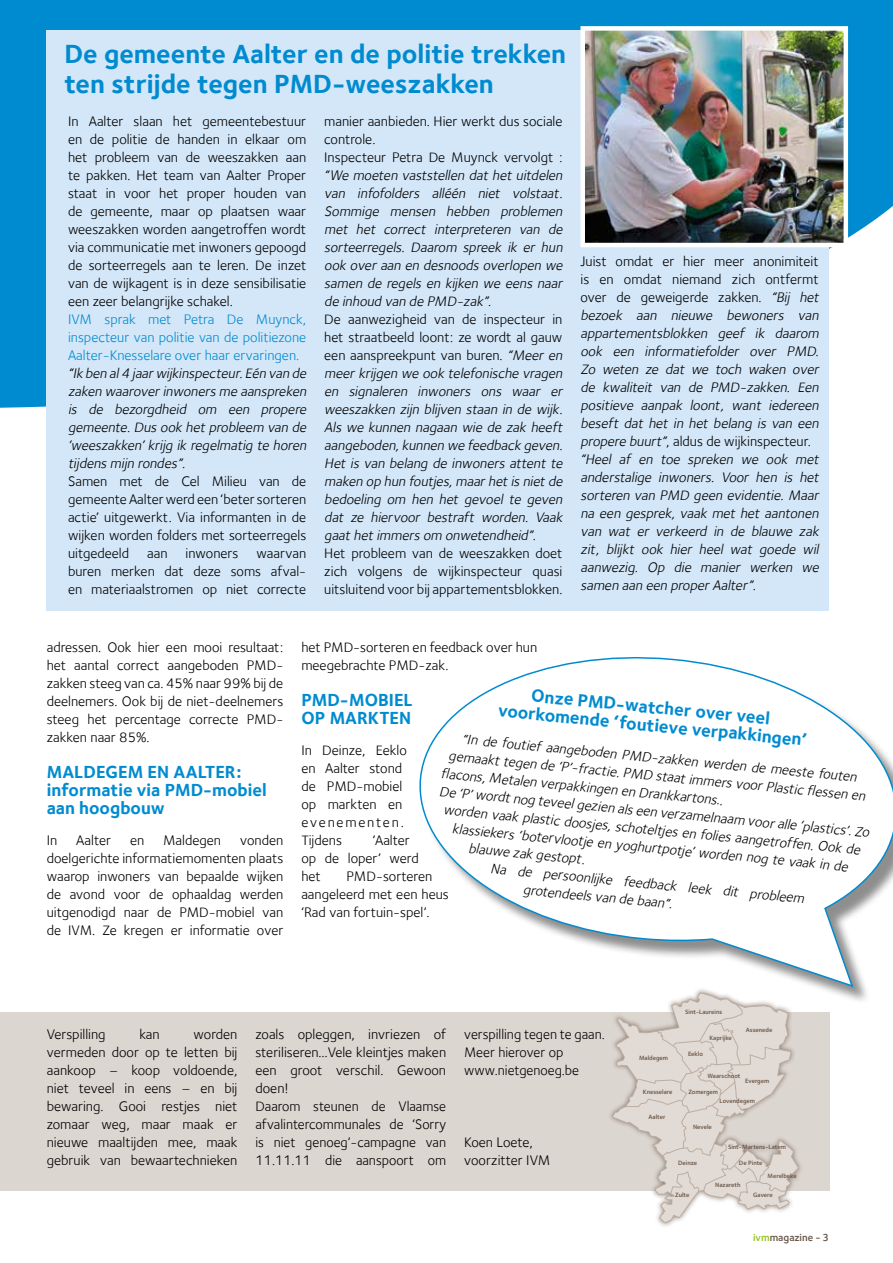
<style>
.page{position:relative;width:893px;height:1263px;background:#fff}
.page>*{position:absolute;margin:0;border:0;box-sizing:border-box;transform-origin:0 0}
.t1{font:700 27px/30.2px "Foundry Sterling";color:#008bd0}
.t2{font:700 18px/18px "Foundry Sterling";color:#008bd0}
.t3{font:italic 14.25px/18px "Foundry Sterling";color:#000}
.t4{font:14.25px/18px "Foundry Sterling";color:#000}
.t5{font:14.25px/18px "Foundry Sterling";color:#008bd0;text-align:justify}
.t6{font:10.5px "Foundry Sterling Demi CE";color:#685446}
.t7{font:600 6.3px "Foundry Sterling";color:#675445}
.s1{font-style:normal}
.s2{color:#95be1d}
</style>
<div class="page">
<div style="left:0;top:1012px;width:829px;height:179px;background:#dcd6d1"></div>
<svg style="left:0;top:0;width:893px;height:408px;fill:#008bd0"></svg>
<div style="left:607px;top:987px;width:197px;height:241px;background:#685446;opacity:.75"></div>
<svg style="left:611px;top:1005px;width:188px;height:218px"></svg>
<div style="left:47px;top:30px;width:782px;height:581px;background:#d4e7f8"></div>
<img style="left:585px;top:31px;width:258px;height:211px">
<div style="left:580px;top:26px;width:268px;height:221px;border:4px solid #fff"></div>
<div style="left:422px;top:659px;width:471px;height:346px;background:#000;opacity:.45"></div>
<svg style="left:419px;top:657px;width:474px;height:331px"></svg>
<h1 class="t1" style="left:64px;top:38px;width:503px">De gemeente Aalter en de politie trekken ten strijde tegen PMD-weeszakken</h1>
<p class="t4" style="left:68px;top:112px;width:240px;text-align:justify">In Aalter slaan het gemeentebestuur en de politie de handen in elkaar om het probleem van de weeszakken aan te pakken. Het team van Aalter Proper staat in voor het proper houden van de gemeente, maar op plaatsen waar weeszakken worden aangetroffen wordt via communicatie met inwoners gepoogd de sorteerregels aan te leren. De inzet van de wijkagent is in deze sensibilisatie een zeer belangrijke schakel.</p>
<p class="t5" style="left:68px;top:310px;width:240px">IVM sprak met Petra De Muynck, inspecteur van politie van de politiezone Aalter-Knesselare over haar ervaringen.</p>
<p class="t3" style="left:68px;top:364px;width:243px;text-align:justify">“Ik ben al4 jaarwijkinspecteur.Eén van de zaken waaroverinwoners me aanspreken is de bezorgdheid om een propere gemeente. Dus ook het probleem van de ‘weeszakken’ krijg ik regelmatig te horen tijdens mijn rondes”.</p>
<p class="t4" style="left:68px;top:472px;width:240px;text-align:justify">Samen met de Cel Milieu van de gemeente Aalter werd een ‘beter sorteren actie’ uitgewerkt. Via informanten in de wijken worden folders met sorteerregels uitgedeeld</p>
<p class="t4" style="left:147px;top:544px;width:22px">aan</p>
<p class="t4" style="left:186px;top:544px;width:55px">inwoners</p>
<p class="t4" style="left:68px;top:544px;width:240px;text-align:justify;text-indent:188px">waarvan buren merken dat deze soms afval&shy;en materiaalstromen op niet correcte</p>
<p class="t4" style="left:324px;top:112px;width:240px">manier aanbieden. Hier werkt dus sociale controle.<br>Inspecteur Petra De Muynck vervolgt :</p>
<p class="t3" style="left:324px;top:166px;width:243px">“We moeten vaststellen dat het uitdelen van infofolders alléén niet volstaat.<br>Sommige mensen hebben problemen met het correct interpreteren van de sorteerregels. Daarom spreek ik er hun ook over aan en desnoods overlopen we samen de regels en kijken we eens naar de inhoud van de PMD-zak”<span class="s1">.<br>De aanwezigheid van de inspecteur in het straatbeeld loont: ze wordt al gauw een aanspreekpunt van buren.</span> “Meer en meer krijgen we ook telefonische vragen en signaleren inwoners ons waar er weeszakken zijn blijven staan in de wijk.<br>Als we kunnen nagaan wie de zak heeft aangeboden,kunnen we feedback geven.<br>Het is van belang de inwoners attent te maken op hun foutjes,maarhetis nietde bedoeling om hen het gevoel te geven dat ze hiervoor bestraft worden. Vaak gaathetimmers om onwetendheid”.</p>
<p class="t4" style="left:324px;top:544px;width:240px;text-align:justify">Het probleem van de weeszakken doet zich volgens de wijkinspecteur quasi uitsluitend voor bij appartementsblokken.</p>
<p class="t3" style="left:580px;top:252px;width:243px"><span class="s1">Juist omdat er hier meer anonimiteit is en omdat niemand zich ontfermt over de geweigerde zakken.</span> “Bij het bezoek aan nieuwe bewoners van appartementsblokken geef ik daarom ook een informatiefolder over PMD.<br>Zo weten ze dat we toch waken over de kwaliteit van de PMD-zakken. Een positieve aanpak loont, want iedereen beseft dat het in het belang is van een propere buurt”<span class="s1">, aldus de wijkinspecteur. </span>“Heel af en toe spreken we ook met anderstalige inwoners. Voor hen is het sorteren van PMD geen evidentie. Maar na een gesprek, vaak met het aantonen van wat er verkeerd in de blauwe zak zit, blijkt ook hier heel wat goede wil aanwezig. Op die manier werken we samen aan een properAalter”.</p>
<p class="t4" style="left:47px;top:638px;width:238px;text-align:justify">adressen. Ook hier een mooi resultaat: het aantal correct aangeboden PMD&shy;zakken steeg van ca. 45% naar 99% bij de deelnemers. Ook bij de niet-deelnemers steeg het percentage correcte PMD&shy;zakken naar 85%.</p>
<p class="t2" style="left:47px;top:763px;width:221px">MALDEGEM EN AALTER: informatie via PMD-mobiel aan hoogbouw</p>
<p class="t4" style="left:47px;top:831px;width:12px">In</p>
<p class="t4" style="left:76px;top:831px;width:36px">Aalter</p>
<p class="t4" style="left:130px;top:831px;width:16px">en</p>
<p class="t4" style="left:163px;top:831px;width:59px">Maldegen</p>
<p class="t4" style="left:47px;top:831px;width:238px;text-align:justify;text-indent:193px">vonden doelgerichte informatiemomenten plaats waarop inwoners van bepaalde wijken de avond voor de ophaaldag werden uitgenodigd naar de PMD-mobiel van de IVM. Ze kregen er informatie over</p>
<p class="t4" style="left:301px;top:638px;width:237px">het PMD-sorteren en feedback over hun meegebrachte PMD-zak.</p>
<p class="t2" style="left:301px;top:691px;width:113px">PMD-MOBIEL<br>OP MARKTEN</p>
<p class="t4" style="left:301px;top:741px;width:107px">In Deinze, Eeklo en Aalter stond de PMD-mobiel op markten en evenementen.<br>Tijdens</p>
<p class="t2" style="left:501px;top:684px;width:311px;text-align:center;rotate:5deg">Onze PMD-watcher over veel voorkomende ‘foutieve verpakkingen’</p>
<p class="t3" style="left:463px;top:731px;width:397px;rotate:5deg">“In de foutief aangeboden PMD-zakken werden de meeste fouten</p>
<p class="t3" style="left:449px;top:748px;width:420px;rotate:5deg">gemaakt tegen de ‘P’-fractie. PMD staat immers voor Plastic flessen en</p>
<p class="t3" style="left:442px;top:765px;width:285px;rotate:5deg">flacons, Metalen verpakkingen en Drankkartons..</p>
<p class="t3" style="left:440px;top:784px;width:434px;rotate:5deg">De ‘P’ wordt nog teveel gezien als een verzamelnaam voor alle ‘plastics’. Zo</p>
<p class="t3" style="left:444px;top:802px;width:420px;rotate:5deg">worden vaak plastic doosjes, schoteltjes en folies aangetroffen. Ook de</p>
<p class="t3" style="left:453px;top:821px;width:399px;rotate:5deg">klassiekers ‘botervlootje en yoghurtpotje’ worden nog te vaak in de</p>
<p class="t4" style="left:301px;top:831px;width:119px;text-indent:71px">‘Aalter op de loper’ werd het</p>
<p class="t3" style="left:469px;top:839px;width:118px;rotate:5deg">blauwe zak gestopt.</p>
<p class="t3" style="left:526px;top:864px;width:282px;line-height:17.5px;text-indent:-34px;rotate:5deg">Na de persoonlijke feedback leek dit probleem grotendeels van de baan”.</p>
<p class="t4" style="left:301px;top:867px;width:149px;text-indent:45px">PMD-sorteren aangeleerd met een heus ‘Rad van fortuin-spel’.</p>
<p class="t7" style="left:685px;top:1009px;width:39px">Sint-Laureins</p>
<p class="t7" style="left:746px;top:1026px;width:28px">Assenede</p>
<p class="t4" style="left:47px;top:1025px;width:192px;text-align:justify;text-indent:147px">worden vermeden door op te letten bij aankoop – koop voldoende, niet teveel in eens – en bij bewaring. Gooi restjes niet zomaar weg, maar maak er nieuwe maaltijden mee, maak gebruik van bewaartechnieken</p>
<p class="t4" style="left:255px;top:1025px;width:192px">zoals opleggen, invriezen of steriliseren…Vele kleintjes maken een groot verschil. Gewoon doen!<br>Daarom steunen de Vlaamse afvalintercommunales de ‘Sorry is niet genoeg’-campagne van<br>11.11.11 die aanspoort om</p>
<p class="t4" style="left:464px;top:1025px;width:142px">verspilling tegen te gaan.<br>Meer hierover op www.nietgenoeg.be</p>
<p class="t4" style="left:47px;top:1025px;width:60px">Verspilling</p>
<p class="t4" style="left:139px;top:1025px;width:22px">kan</p>
<p class="t7" style="left:710px;top:1034px;width:24px">Kaprijke</p>
<p class="t7" style="left:688px;top:1050px;width:16px">Eeklo</p>
<p class="t7" style="left:639px;top:1054px;width:30px">Maldegem</p>
<p class="t7" style="left:708px;top:1072px;width:34px">Waarschoot</p>
<p class="t7" style="left:745px;top:1077px;width:26px">Evergem</p>
<p class="t7" style="left:643px;top:1088px;width:31px">Knesselare</p>
<p class="t7" style="left:688px;top:1088px;width:31px">Zomergem</p>
<p class="t7" style="left:720px;top:1097px;width:37px">Lovendegem</p>
<p class="t7" style="left:649px;top:1113px;width:19px">Aalter</p>
<p class="t7" style="left:693px;top:1123px;width:20px">Nevele</p>
<p class="t4" style="left:464px;top:1133px;width:88px">Koen Loete, voorzitter IVM</p>
<p class="t7" style="left:728px;top:1143px;width:59px">Sint-Martens-Latem</p>
<p class="t7" style="left:678px;top:1159px;width:21px">Deinze</p>
<p class="t7" style="left:675px;top:1191px;width:16px">Zulte</p>
<p class="t7" style="left:739px;top:1159px;width:25px">De Pinte</p>
<p class="t7" style="left:768px;top:1172px;width:31px">Merelbeke</p>
<p class="t7" style="left:753px;top:1191px;width:21px">Gavere</p>
<p class="t6" style="left:753px;top:1231px;width:78px"><span class="s2">ivm</span>magazine - 3</p>
<p class="t7" style="left:715px;top:1181px;width:27px">Nazareth</p>
</div>
